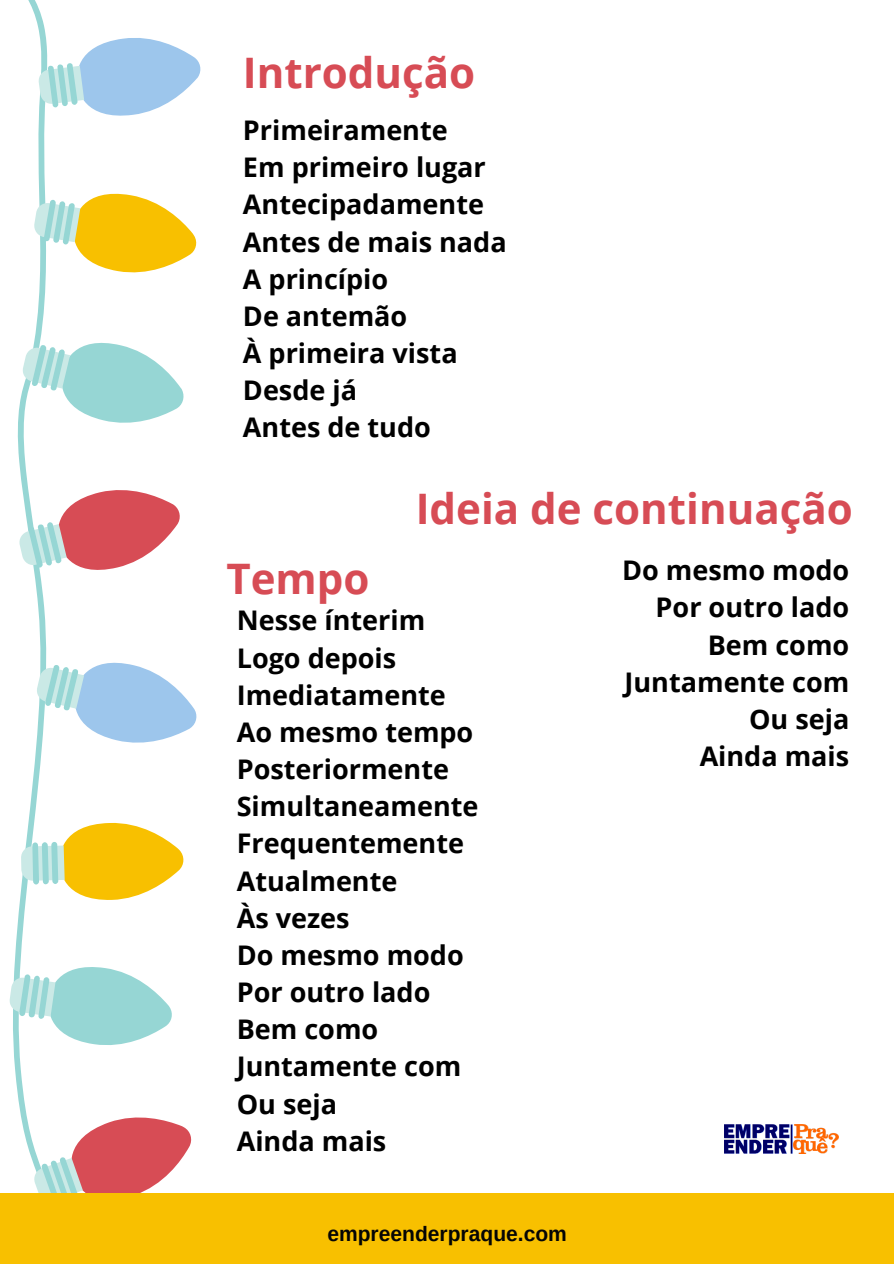
<style>
.page{position:relative;width:894px;height:1264px;background:#fff}
.page>*{position:absolute;margin:0;border:0;box-sizing:border-box;transform-origin:0 0}
.t1{font:700 42px "Open Sans";color:#d74c55}
.t2{font:700 27px/37.2px "Open Sans";color:#000}
.t3{font:700 21px "Arimo";color:#050505}
</style>
<div class="page">
<svg style="left:13px;top:0;width:34px;height:1162px"></svg>
<svg style="left:33px;top:1112px;width:159px;height:80px"></svg>
<svg style="left:9px;top:960px;width:163px;height:88px"></svg>
<svg style="left:21px;top:822px;width:163px;height:79px"></svg>
<svg style="left:36px;top:654px;width:161px;height:93px"></svg>
<svg style="left:18px;top:485px;width:162px;height:93px"></svg>
<svg style="left:22px;top:334px;width:162px;height:93px"></svg>
<svg style="left:33px;top:187px;width:164px;height:89px"></svg>
<svg style="left:38px;top:35px;width:163px;height:86px"></svg>
<div style="left:0;top:1192px;width:893px;height:71px;background:#f8c000"></div>
<img style="left:724px;top:1124px;width:114px;height:29px">
<h1 class="t1" style="left:243px;top:43px;width:234px">Introdução</h1>
<p class="t2" style="left:243px;top:111px;width:265px">Primeiramente<br>Em primeiro lugar<br>Antecipadamente<br>Antes de mais nada<br>A princípio<br>De antemão<br>À primeira vista<br>Desde já<br>Antes de tudo</p>
<h1 class="t1" style="left:415px;top:479px;width:438px">Ideia de continuação</h1>
<h1 class="t1" style="left:226px;top:549px;width:145px">Tempo</h1>
<p class="t2" style="left:237px;top:601px;width:243px">Nesse ínterim<br>Logo depois<br>Imediatamente<br>Ao mesmo tempo<br>Posteriormente<br>Simultaneamente<br>Frequentemente<br>Atualmente<br>Às vezes<br>Do mesmo modo<br>Por outro lado<br>Bem como<br>Juntamente com<br>Ou seja<br>Ainda mais</p>
<p class="t3" style="left:327px;top:1221px;width:241px">empreenderpraque.com</p>
<p class="t2" style="left:622px;top:551px;width:228px;text-align:right">Do mesmo modo<br>Por outro lado<br>Bem como<br>Juntamente com<br>Ou seja<br>Ainda mais</p>
</div>
